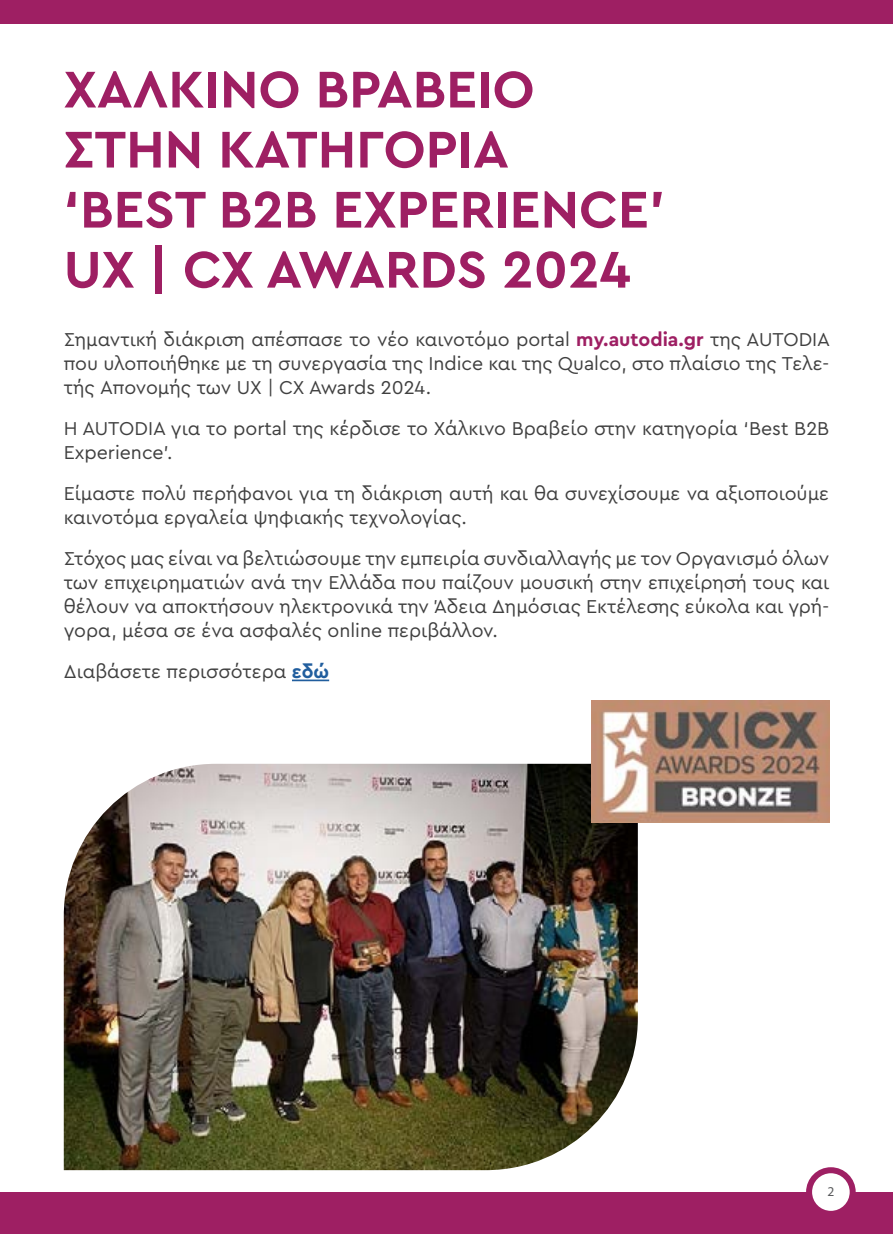
<style>
.page{position:relative;width:893px;height:1234px;background:#fff}
.page>*{position:absolute;margin:0;border:0;box-sizing:border-box;transform-origin:0 0}
.t1{font:700 54px/60px "Cera Pro";color:#9e1f63}
.t2{font:19.5px/24px "Cera Pro";color:#404040;text-align:justify}
.t3{font:13.5px "Myriad Pro";color:#58595b}
.s1{font-weight:700;color:#9e1f63}
.s2{font-weight:700;color:#215e9e}
</style>
<div class="page">
<div style="left:0;top:1191px;width:893px;height:42px;background:#9e1f63"></div>
<svg style="left:809px;top:1169px;width:44px;height:44px"></svg>
<div style="left:806px;top:1166px;width:50px;height:50px;border:6px solid #9e1f63;border-radius:50%"></div>
<div style="left:0;top:0;width:893px;height:24px;background:#9e1f63"></div>
<hr style="left:292px;top:679px;width:37px;height:2px;background:#215e9e">
<img style="left:64px;top:763px;width:574px;height:406px">
<img style="left:591px;top:700px;width:238px;height:122px">
<h1 class="t1" style="left:64px;top:57px;width:603px">ΧΆΛΚΙΝΟ ΒΡΑΒΕΊΟ<br>ΣΤΗΝ ΚΑΤΗΓΟΡΊΑ<br>‘BEST B2B EXPERIENCE’<br>UX | CX AWARDS 2024</h1>
<p class="t2" style="left:64px;top:327px;width:768px">Σημαντική διάκριση απέσπασε το νέο καινοτόμο portal <span class="s1">my.autodia.gr</span> της AUTODIA που υλοποιήθηκε με τη συνεργασία της Indice και της Qualco, στο πλαίσιο της Τελε&shy;τής Απονομής των UX | CX Awards 2024.</p>
<p class="t2" style="left:64px;top:416px;width:767px">H AUTODIA για το portal της κέρδισε το Χάλκινο Βραβείο στην κατηγορία ‘Best B2B<br>Experience’.</p>
<p class="t2" style="left:64px;top:481px;width:767px">Είμαστε πολύ περήφανοι για τη διάκριση αυτή και θα συνεχίσουμε να αξιοποιούμε καινοτόμα εργαλεία ψηφιακής τεχνολογίας.</p>
<p class="t2" style="left:64px;top:546px;width:767px">Στόχος μας είναι να βελτιώσουμε την εμπειρία συνδιαλλαγής με τον Οργανισμό όλων των επιχειρηματιών ανά την Ελλάδα που παίζουν μουσική στην επιχείρησή τους και θέλουν να αποκτήσουν ηλεκτρονικά την Άδεια Δημόσιας Εκτέλεσης εύκολα και γρή&shy;γορα, μέσα σε ένα ασφαλές online περιβάλλον.</p>
<p class="t2" style="left:64px;top:659px;width:267px">Διαβάσετε περισσότερα <span class="s2">εδώ</span></p>
<p class="t3" style="left:827px;top:1182px;width:8px">2</p>
</div>
